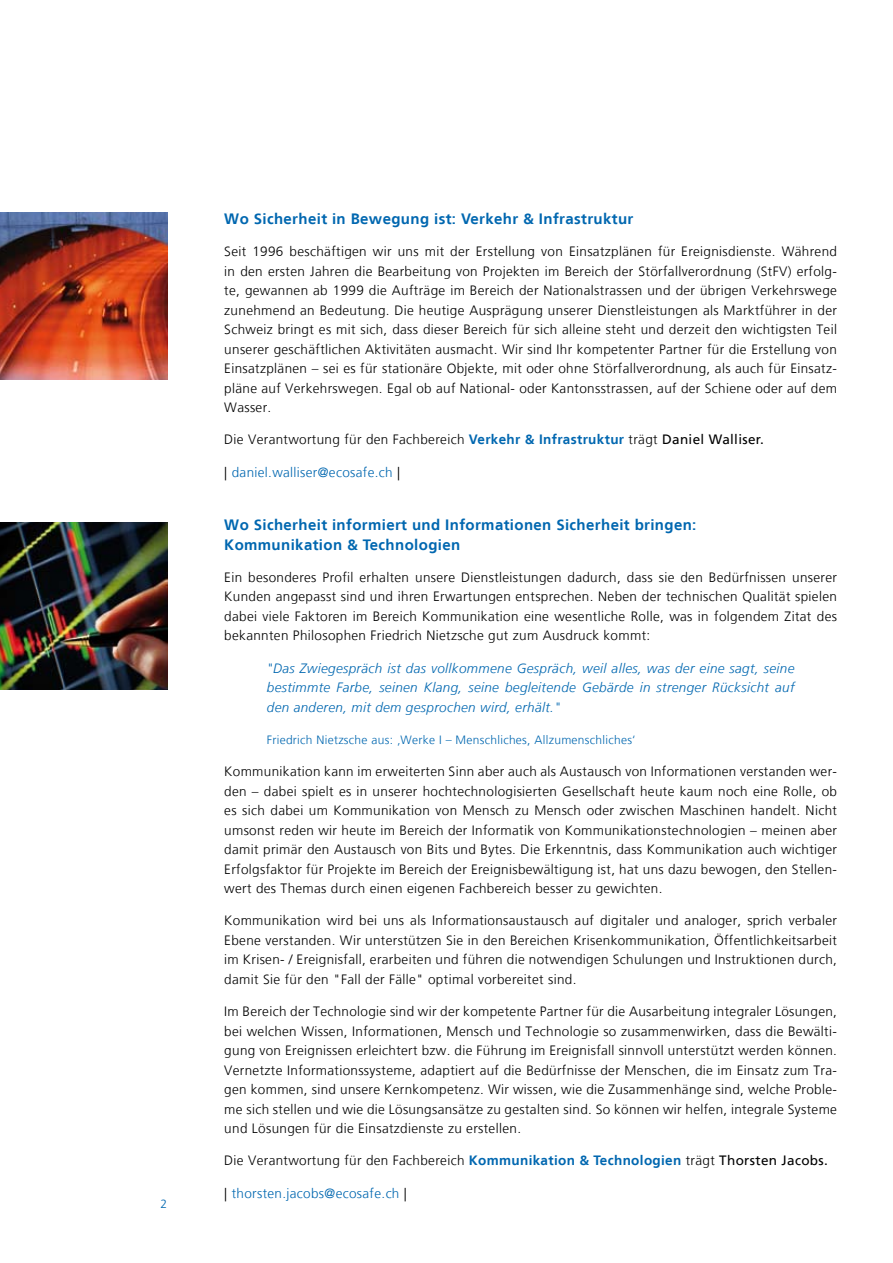
<style>
.page{position:relative;width:893px;height:1263px;background:#fff}
.page>*{position:absolute;margin:0;border:0;box-sizing:border-box;transform-origin:0 0}
.t1{font:700 15px/19.5px "Frutiger LT";letter-spacing:.025em;color:#0067b0}
.t2{font:300 13.5px/19.5px "Frutiger LT";letter-spacing:.025em;color:#000;text-align:justify}
.t3{font:italic 300 13.5px/19.5px "Frutiger LT";letter-spacing:.025em;color:#0067b0;text-align:justify}
.t4{font:300 13.5px "Frutiger LT";letter-spacing:.025em;color:#0067b0}
.t5{font:300 12px "Frutiger LT";letter-spacing:.025em;color:#0067b0}
.s1{font-weight:700;color:#0067b0}
.s2{font-weight:400}
.s3{color:#000}
</style>
<div class="page">
<img style="left:0;top:522px;width:167px;height:167px">
<img style="left:0;top:213px;width:167px;height:166px">
<p class="t5" style="left:161px;top:1197px;width:8px">2</p>
<p class="t1" style="left:224px;top:209px;width:411px">Wo Sicherheit in Bewegung ist: Verkehr &amp; Infrastruktur</p>
<p class="t2" style="left:224px;top:242px;width:614px">Seit 1996 beschäftigen wir uns mit der Erstellung von Einsatzplänen für Ereignisdienste. Während in den ersten Jahren die Bearbeitung von Projekten im Bereich der Störfallverordnung (StFV) erfolg&shy;te, gewannen ab 1999 die Aufträge im Bereich der Nationalstrassen und der übrigen Verkehrswege zunehmend an Bedeutung. Die heutige Ausprägung unserer Dienstleistungen als Marktführer in der Schweiz bringt es mit sich, dass dieser Bereich für sich alleine steht und derzeit den wichtigsten Teil unserer geschäftlichen Aktivitäten ausmacht. Wir sind Ihr kompetenter Partner für die Erstellung von Einsatzplänen – sei es für stationäre Objekte, mit oder ohne Störfallverordnung, als auch für Einsatz&shy;pläne auf Verkehrswegen. Egal ob auf National- oder Kantonsstrassen, auf der Schiene oder auf dem Wasser.</p>
<p class="t2" style="left:224px;top:430px;width:541px">Die Verantwortung für den Fachbereich <span class="s1">Verkehr &amp; Infrastruktur</span> trägt <span class="s2">Daniel Walliser.</span></p>
<p class="t4" style="left:224px;top:464px;width:177px"><span class="s3">|</span> daniel.walliser@ecosafe.ch <span class="s3">|</span></p>
<p class="t1" style="left:224px;top:515px;width:474px">Wo Sicherheit informiert und Informationen Sicherheit bringen:<br>Kommunikation &amp; Technologien</p>
<p class="t2" style="left:224px;top:568px;width:614px">Ein besonderes Profil erhalten unsere Dienstleistungen dadurch, dass sie den Bedürfnissen unserer Kunden angepasst sind und ihren Erwartungen entsprechen. Neben der technischen Qualität spielen dabei viele Faktoren im Bereich Kommunikation eine wesentliche Rolle, was in folgendem Zitat des bekannten Philosophen Friedrich Nietzsche gut zum Ausdruck kommt:</p>
<p class="t3" style="left:267px;top:658px;width:529px">"Das Zwiegespräch ist das vollkommene Gespräch, weil alles, was der eine sagt, seine bestimmte Farbe, seinen Klang, seine begleitende Gebärde in strenger Rücksicht auf den anderen, mit dem gesprochen wird, erhält."</p>
<p class="t5" style="left:267px;top:733px;width:370px">Friedrich Nietzsche aus: ‚Werke I – Menschliches, Allzumenschliches‘</p>
<p class="t2" style="left:224px;top:762px;width:614px">Kommunikation kann im erweiterten Sinn aber auch als Austausch von Informationen verstanden wer&shy;den – dabei spielt es in unserer hochtechnologisierten Gesellschaft heute kaum noch eine Rolle, ob es sich dabei um Kommunikation von Mensch zu Mensch oder zwischen Maschinen handelt. Nicht umsonst reden wir heute im Bereich der Informatik von Kommunikationstechnologien – meinen aber damit primär den Austausch von Bits und Bytes. Die Erkenntnis, dass Kommunikation auch wichtiger Erfolgsfaktor für Projekte im Bereich der Ereignisbewältigung ist, hat uns dazu bewogen, den Stellen&shy;wert des Themas durch einen eigenen Fachbereich besser zu gewichten.</p>
<p class="t2" style="left:224px;top:911px;width:614px">Kommunikation wird bei uns als Informationsaustausch auf digitaler und analoger, sprich verbaler Ebene verstanden. Wir unterstützen Sie in den Bereichen Krisenkommunikation, Öffentlichkeitsarbeit im Krisen- / Ereignisfall, erarbeiten und führen die notwendigen Schulungen und Instruktionen durch, damit Sie für den "Fall der Fälle" optimal vorbereitet sind.</p>
<p class="t2" style="left:224px;top:1002px;width:614px">Im Bereich der Technologie sind wir der kompetente Partner für die Ausarbeitung integraler Lösungen, bei welchen Wissen, Informationen, Mensch und Technologie so zusammenwirken, dass die Bewälti&shy;gung von Ereignissen erleichtert bzw. die Führung im Ereignisfall sinnvoll unterstützt werden können.<br>Vernetzte Informationssysteme, adaptiert auf die Bedürfnisse der Menschen, die im Einsatz zum Tra&shy;gen kommen, sind unsere Kernkompetenz. Wir wissen, wie die Zusammenhänge sind, welche Proble&shy;me sich stellen und wie die Lösungsansätze zu gestalten sind. So können wir helfen, integrale Systeme und Lösungen für die Einsatzdienste zu erstellen.</p>
<p class="t2" style="left:224px;top:1151px;width:605px">Die Verantwortung für den Fachbereich <span class="s1">Kommunikation &amp; Technologien</span> trägt <span class="s2">Thorsten Jacobs.</span></p>
<p class="t4" style="left:224px;top:1185px;width:184px"><span class="s3">|</span> thorsten.jacobs@ecosafe.ch <span class="s3">|</span></p>
</div>
